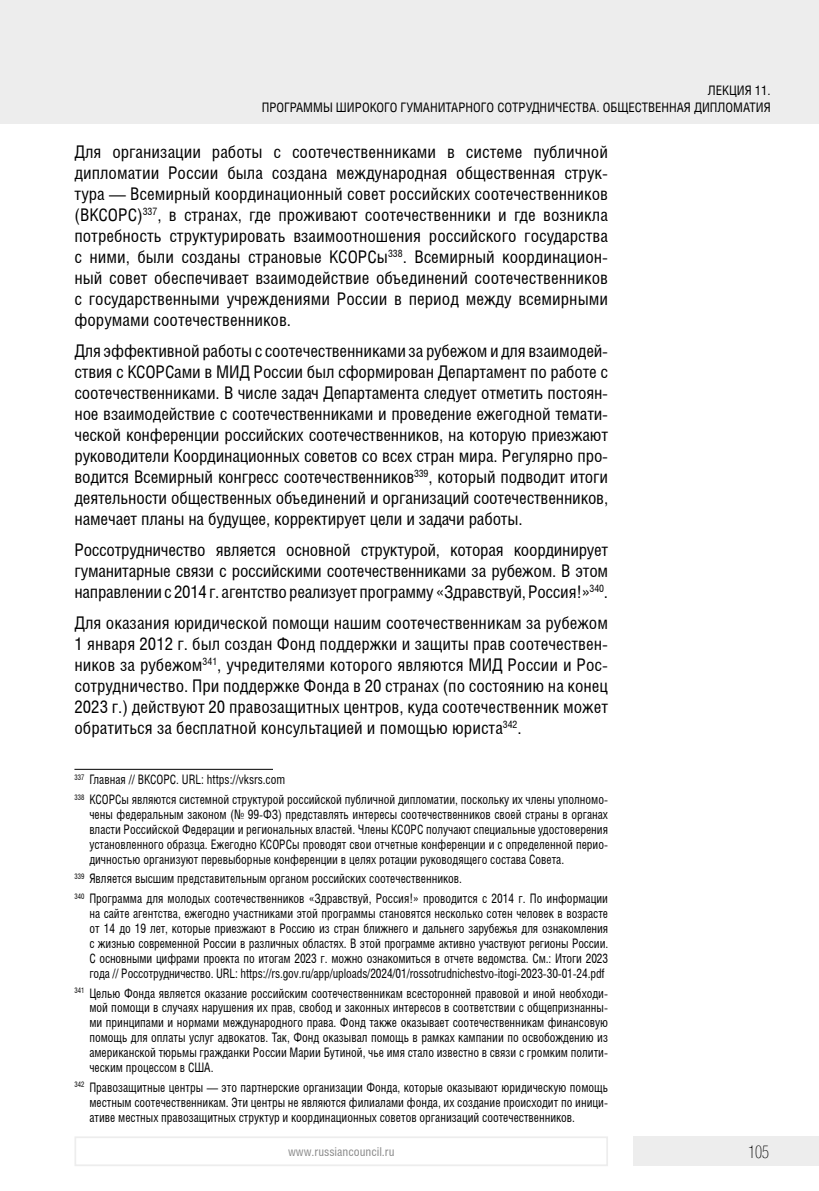
<style>
.page{position:relative;width:819px;height:1191px;background:#fff}
.page>*{position:absolute;margin:0;border:0;box-sizing:border-box;transform-origin:0 0}
.Основной_текст{font:17.5px/21px "Helios Cond";letter-spacing:-.01em;color:#000;text-align:justify}
.t1{font:17.5px "Helios Cond Thin C";color:#000}
.Сноска_3_цифры{font:13.12px/14.9px "Helios Cond";color:#000;text-align:justify;scale:.9 1}
.Kolontitul_X_X{font:13.12px/17.5px "Helios Cond";color:#000;text-align:right}
.t2{font:12.25px "Helios Cond";color:#878787}
</style>
<div class="page">
<div style="left:0;top:0;width:819px;height:124px;background:#ededed"></div>
<div style="left:632px;top:1136px;width:187px;height:30px;background:#ededed"></div>
<div style="left:74px;top:1136px;width:534px;height:30px;border:2px solid #ededed"></div>
<hr style="left:74px;top:769px;width:199px;height:1px;background:#000">
<p class="Kolontitul_X_X" style="left:262px;top:81px;width:510px">ЛЕКЦИЯ 11.<br>ПРОГРАММЫ ШИРОКОГО ГУМАНИТАРНОГО СОТРУДНИЧЕСТВА. ОБЩЕСТВЕННАЯ ДИПЛОМАТИЯ</p>
<p class="Основной_текст" style="left:74px;top:141px;width:535px">Для организации работы с соотечественниками в системе публичной дипломатии России была создана международная общественная струк&shy;тура — Всемирный координационный совет российских соотечественников (ВКСОРС)<sup>337</sup>, в странах, где проживают соотечественники и где возникла потребность структурировать взаимоотношения российского государства с ними, были созданы страновые КСОРСы<sup>338</sup>. Всемирный координацион&shy;ный совет обеспечивает взаимодействие объединений соотечественников с государственными учреждениями России в период между всемирными форумами соотечественников.</p>
<p class="Основной_текст" style="left:74px;top:340px;width:535px">Для эффективной работы с соотечественниками за рубежом и для взаимодей&shy;ствия с КСОРСами в МИД России был сформирован Департамент по работе с соотечественниками. В числе задач Департамента следует отметить постоян&shy;ное взаимодействие с соотечественниками и проведение ежегодной темати&shy;ческой конференции российских соотечественников, на которую приезжают руководители Координационных советов со всех стран мира. Регулярно про&shy;водится Всемирный конгресс соотечественников<sup>339</sup>, который подводит итоги деятельности общественных объединений и организаций соотечественников, намечает планы на будущее, корректирует цели и задачи работы.</p>
<p class="Основной_текст" style="left:74px;top:539px;width:535px">Россотрудничество является основной структурой, которая координирует гуманитарные связи с российскими соотечественниками за рубежом. В этом направлении с 2014 г. агентство реализует программу «Здравствуй, Россия!»<sup>340</sup>.</p>
<p class="Основной_текст" style="left:74px;top:611px;width:535px">Для оказания юридической помощи нашим соотечественникам за рубежом 1 января 2012 г. был создан Фонд поддержки и защиты прав соотечествен&shy;ников за рубежом<sup>341</sup>, учредителями которого являются МИД России и Рос&shy;сотрудничество. При поддержке Фонда в 20 странах (по состоянию на конец 2023 г.) действуют 20 правозащитных центров, куда соотечественник может обратиться за бесплатной консультацией и помощью юриста<sup>342</sup>.</p>
<p class="Сноска_3_цифры" style="left:74px;top:772px;width:236px"><sup>337</sup> Главная // ВКСОРС. URL: https://vksrs.com</p>
<p class="Сноска_3_цифры" style="left:89px;top:791px;width:578px;text-indent:-15px"><sup>338</sup> КСОРСы являются системной структурой российской публичной дипломатии, поскольку их члены уполномо&shy;чены федеральным законом (№ 99-ФЗ) представлять интересы соотечественников своей страны в органах власти Российской Федерации и региональных властей. Члены КСОРС получают специальные удостоверения установленного образца. Ежегодно КСОРСы проводят свои отчетные конференции и с определенной перио&shy;дичностью организуют перевыборные конференции в целях ротации руководящего состава Совета.</p>
<p class="Сноска_3_цифры" style="left:74px;top:871px;width:432px"><sup>339</sup> Является высшим представительным органом российских соотечественников.</p>
<p class="Сноска_3_цифры" style="left:89px;top:891px;width:578px;text-indent:-15px"><sup>340</sup> Программа для молодых соотечественников «Здравствуй, Россия!» проводится с 2014 г. По информации на сайте агентства, ежегодно участниками этой программы становятся несколько сотен человек в возрасте от 14 до 19 лет, которые приезжают в Россию из стран ближнего и дальнего зарубежья для ознакомления с жизнью современной России в различных областях. В этой программе активно участвуют регионы России.<br>С основными цифрами проекта по итогам 2023 г. можно ознакомиться в отчете ведомства. См.: Итоги 2023 года // Россотрудничество. URL: https://rs.gov.ru/app/uploads/2024/01/rossotrudnichestvo-itogi-2023-30-01-24.pdf</p>
<p class="Сноска_3_цифры" style="left:89px;top:985px;width:578px;text-indent:-15px"><sup>341</sup> Целью Фонда является оказание российским соотечественникам всесторонней правовой и иной необходи&shy;мой помощи в случаях нарушения их прав, свобод и законных интересов в соответствии с общепризнанны&shy;ми принципами и нормами международного права. Фонд также оказывает соотечественникам финансовую помощь для оплаты услуг адвокатов. Так, Фонд оказывал помощь в рамках кампании по освобождению из американской тюрьмы гражданки России Марии Бутиной, чье имя стало известно в связи с громким полити&shy;ческим процессом в США.</p>
<p class="Сноска_3_цифры" style="left:89px;top:1079px;width:577px;text-indent:-15px"><sup>342</sup> Правозащитные центры — это партнерские организации Фонда, которые оказывают юридическую помощь местным соотечественникам. Эти центры не являются филиалами фонда, их создание происходит по иници&shy;ативе местных правозащитных структур и координационных советов организаций соотечественников.</p>
<p class="t2" style="left:288px;top:1144px;width:108px">www.russiancouncil.ru</p>
<h1 class="t1" style="left:748px;top:1142px;width:23px">105</h1>
</div>
